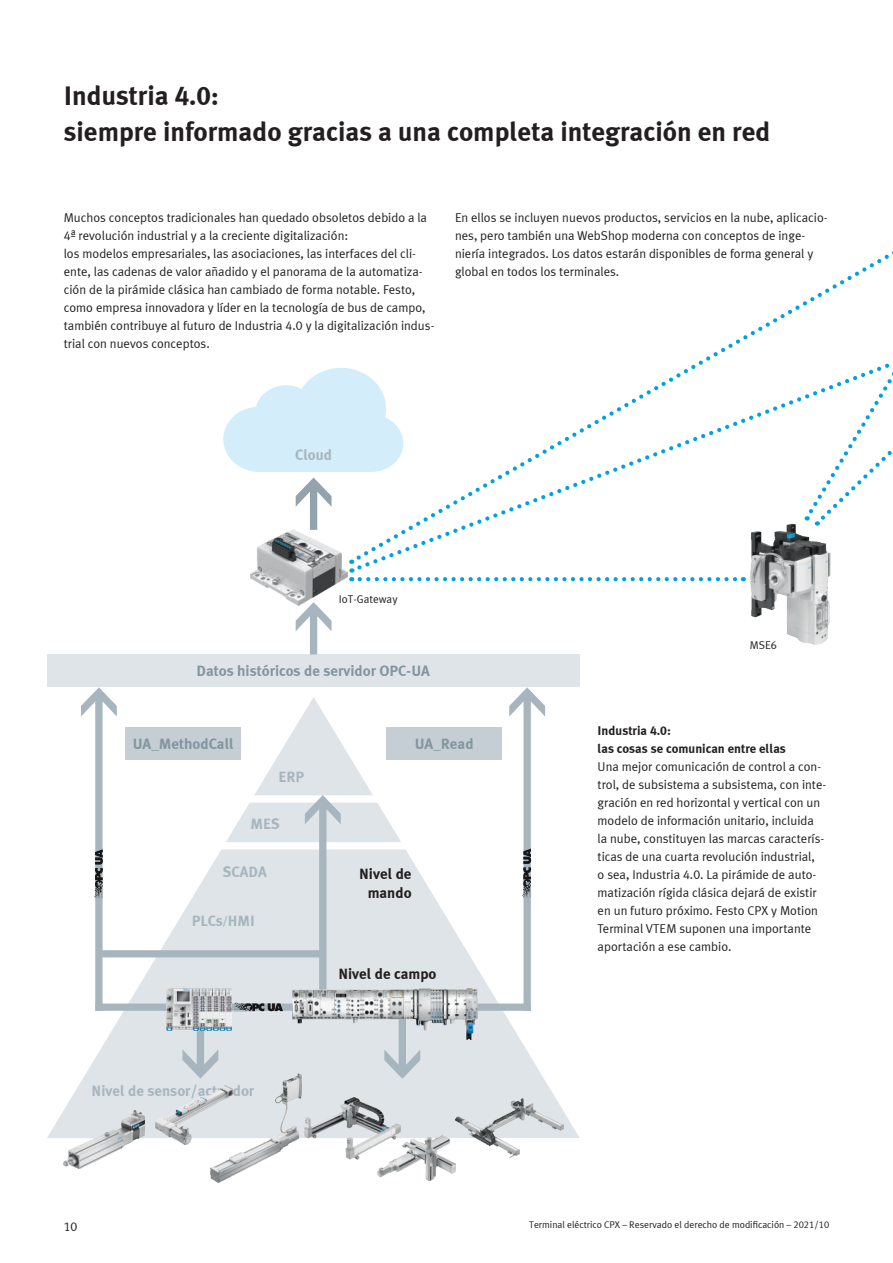
<style>
.page{position:relative;width:893px;height:1263px;background:#fff}
.page>*{position:absolute;margin:0;border:0;box-sizing:border-box;transform-origin:0 0}
.t1{font:700 27px/36px "Meta Plus LF";color:#231f20}
.t2{font:700 15px "Meta Plus LF";color:#83969f}
.t3{font:700 15px "Meta Plus LF";color:#a7b6be}
.t4{font:700 15px/19.2px "Meta Plus LF";color:#231f20;text-align:center}
.t5{font:12.75px/18px "Meta Plus LF";color:#231f20}
.t6{font:700 12.75px/18px "Meta Plus LF";color:#231f20}
.t7{font:11.25px "Meta Plus LF";color:#231f20}
.t8{font:9.75px "Meta Plus LF";color:#231f20}
.s1{font-family:"Minion Pro"}
</style>
<div class="page">
<svg style="left:47px;top:697px;width:533px;height:441px"></svg>
<svg style="left:384px;top:1040px;width:36px;height:39px"></svg>
<svg style="left:182px;top:1031px;width:36px;height:47px;background:#c9d2d8"></svg>
<div style="left:125px;top:727px;width:116px;height:33px;background:#c4ced4"></div>
<div style="left:386px;top:727px;width:116px;height:33px;background:#c4ced4"></div>
<div style="left:95px;top:1003px;width:436px;height:8px;background:#a7b6be"></div>
<div style="left:99px;top:950px;width:224px;height:7px;background:#a7b6be"></div>
<svg style="left:81px;top:687px;width:36px;height:324px"></svg>
<svg style="left:509px;top:687px;width:36px;height:324px"></svg>
<svg style="left:234px;top:1003px;width:49px;height:8px"></svg>
<div style="left:199px;top:842px;width:222px;height:7px;background:#fff"></div>
<div style="left:199px;top:795px;width:222px;height:8px;background:#fff"></div>
<svg style="left:305px;top:795px;width:36px;height:193px;background:#d2d9de"></svg>
<div style="left:47px;top:654px;width:533px;height:33px;background:#dfe4e8"></div>
<svg style="left:296px;top:605px;width:36px;height:49px"></svg>
<svg style="left:360px;top:577px;width:384px;height:4px"></svg>
<svg style="left:354px;top:313px;width:477px;height:260px"></svg>
<svg style="left:351px;top:560px;width:1px;height:21px"></svg>
<svg style="left:223px;top:368px;width:180px;height:162px"></svg>
<svg style="left:805px;top:251px;width:88px;height:275px"></svg>
<img style="left:166px;top:988px;width:65px;height:43px">
<img style="left:293px;top:988px;width:185px;height:52px">
<img style="left:750px;top:524px;width:41px;height:93px">
<img style="left:64px;top:1110px;width:80px;height:58px">
<img style="left:156px;top:1085px;width:54px;height:59px">
<img style="left:210px;top:1074px;width:91px;height:109px">
<img style="left:378px;top:1135px;width:77px;height:45px">
<img style="left:305px;top:1097px;width:95px;height:62px">
<img style="left:455px;top:1098px;width:109px;height:60px">
<img style="left:251px;top:529px;width:96px;height:76px">
<h1 class="t1" style="left:64px;top:77px;width:708px">Industria 4.0:<br>siempre informado gracias a una completa integración en red</h1>
<p class="t5" style="left:64px;top:209px;width:372px">Muchos conceptos tradicionales han quedado obsoletos debido a la 4ª revolución industrial y a la creciente digitalización:<br>los modelos empresariales, las asociaciones, las interfaces del cli&shy;ente, las cadenas de valor añadido y el panorama de la automatiza&shy;ción de la pirámide clásica han cambiado de forma notable. Festo, como empresa innovadora y líder en la tecnología de bus de campo, también contribuye al futuro de Industria 4.0 y la digitalización indus&shy;trial con nuevos conceptos.</p>
<p class="t5" style="left:455px;top:209px;width:374px">En ellos se incluyen nuevos productos, servicios en la nube, aplicacio&shy;nes, pero también una WebShop moderna con conceptos de inge&shy;niería integrados. Los datos estarán disponibles de forma general y global en todos los terminales.</p>
<p class="t3" style="left:295px;top:449px;width:38px">Cloud</p>
<p class="t7" style="left:339px;top:595px;width:60px">IoT-Gateway</p>
<p class="t2" style="left:197px;top:661px;width:235px">Datos históricos de servidor OPC-UA</p>
<p class="t2" style="left:133px;top:734px;width:103px">UA_MethodCall</p>
<p class="t2" style="left:415px;top:734px;width:60px">UA_Read</p>
<p class="t3" style="left:278px;top:770px;width:27px">ERP</p>
<p class="t3" style="left:250px;top:817px;width:31px">MES</p>
<p class="t3" style="left:223px;top:865px;width:45px">SCADA</p>
<p class="t3" style="left:192px;top:915px;width:65px">PLCs<span class="s1">/</span>HMI</p>
<p class="t3" style="left:92px;top:1081px;width:164px">Nivel de sensor/actuador</p>
<p class="t4" style="left:359px;top:865px;width:54px">Nivel de mando</p>
<p class="t4" style="left:338px;top:965px;width:100px">Nivel de campo</p>
<p class="t7" style="left:750px;top:641px;width:29px">MSE6</p>
<p class="t6" style="left:598px;top:721px;width:190px">Industria 4.0:<br>las cosas se comunican entre ellas</p>
<p class="t5" style="left:598px;top:758px;width:230px">Una mejor comunicación de control a con&shy;trol, de subsistema a subsistema, con inte&shy;gración en red horizontal y vertical con un modelo de información unitario, incluida la nube, constituyen las marcas caracterís&shy;ticas de una cuarta revolución industrial,<br>o sea, Industria 4.0. La pirámide de auto&shy;matización rígida clásica dejará de existir en un futuro próximo. Festo CPX y Motion Terminal VTEM suponen una importante aportación a ese cambio.</p>
<p class="t5" style="left:64px;top:1217px;width:15px">10</p>
<p class="t8" style="left:529px;top:1219px;width:301px">Terminal eléctrico CPX – Reservado el derecho de modificación – 2021/10</p>
</div>
